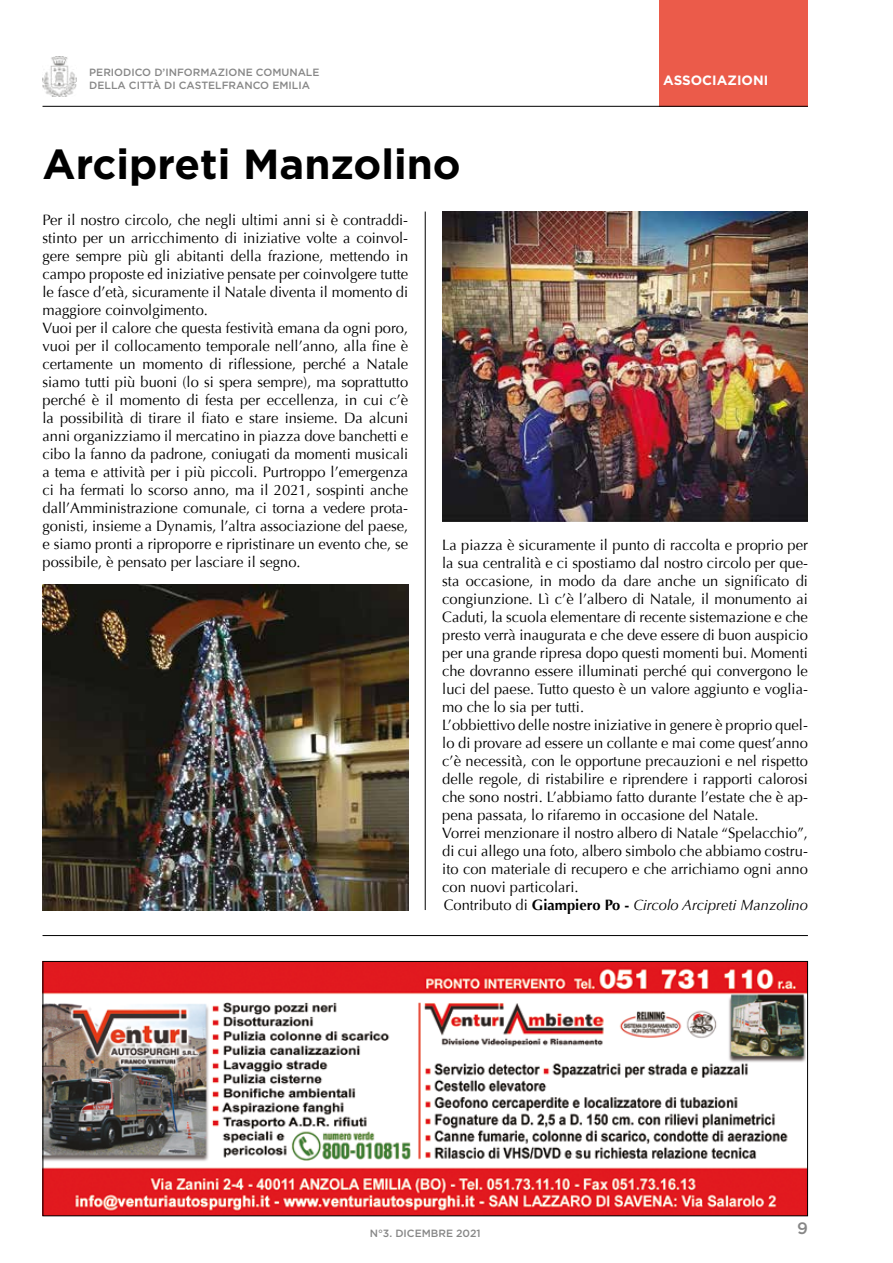
<style>
.page{position:relative;width:893px;height:1263px;background:#fff}
.page>*{position:absolute;margin:0;border:0;box-sizing:border-box;transform-origin:0 0}
.t1{font:700 42px "Gotham";color:#000}
.t2{font:500 16.5px "Gotham";color:#878787}
.t3{font:15px/18px "Optima";color:#000}
.t4{font:700 13.5px "Gotham";color:#fff}
.t5{font:500 10.5px/12.6px "Gotham";color:#878787}
.s1{font-weight:700}
.s2{font-style:italic}
</style>
<div class="page">
<img style="left:43px;top:56px;width:34px;height:41px">
<hr style="left:425px;top:212px;width:1px;height:698px;background:#000">
<div style="left:659px;top:0;width:149px;height:106px;background:#eb5b4a"></div>
<hr style="left:43px;top:106px;width:765px;height:1px;background:#000">
<hr style="left:43px;top:935px;width:765px;height:1px;background:#000">
<img style="left:45px;top:963px;width:761px;height:251px">
<div style="left:43px;top:961px;width:765px;height:255px;border:1px solid #000"></div>
<img style="left:442px;top:212px;width:366px;height:310px">
<img style="left:43px;top:585px;width:365px;height:325px">
<p class="t5" style="left:89px;top:66px;width:232px">PERIODICO D’INFORMAZIONE COMUNALE<br>DELLA CITTÀ DI CASTELFRANCO EMILIA</p>
<p class="t4" style="left:663px;top:72px;width:107px">ASSOCIAZIONI</p>
<h1 class="t1" style="left:43px;top:140px;width:420px">Arcipreti Manzolino</h1>
<p class="t3" style="left:43px;top:211px;width:367px">Per il nostro circolo, che negli ultimi anni si è contraddi&shy;stinto per un arricchimento di iniziative volte a coinvol&shy;gere sempre più gli abitanti della frazione, mettendo in campo proposte ed iniziative pensate per coinvolgere tutte le fasce d’età, sicuramente il Natale diventa il momento di maggiore coinvolgimento.<br>Vuoi per il calore che questa festività emana da ogni poro, vuoi per il collocamento temporale nell’anno, alla fine è certamente un momento di riflessione, perché a Natale siamo tutti più buoni (lo si spera sempre), ma soprattutto perché è il momento di festa per eccellenza, in cui c’è la possibilità di tirare il fiato e stare insieme. Da alcuni anni organizziamo il mercatino in piazza dove banchetti e cibo la fanno da padrone, coniugati da momenti musicali a tema e attività per i più piccoli. Purtroppo l’emergenza ci ha fermati lo scorso anno, ma il 2021, sospinti anche dall’Amministrazione comunale, ci torna a vedere prota&shy;gonisti, insieme a Dynamis, l’altra associazione del paese, e siamo pronti a riproporre e ripristinare un evento che, se possibile, è pensato per lasciare il segno.</p>
<p class="t3" style="left:442px;top:536px;width:367px">La piazza è sicuramente il punto di raccolta e proprio per la sua centralità e ci spostiamo dal nostro circolo per que&shy;sta occasione, in modo da dare anche un significato di congiunzione. Lì c’è l’albero di Natale, il monumento ai Caduti, la scuola elementare di recente sistemazione e che presto verrà inaugurata e che deve essere di buon auspicio per una grande ripresa dopo questi momenti bui. Momenti che dovranno essere illuminati perché qui convergono le luci del paese. Tutto questo è un valore aggiunto e voglia&shy;mo che lo sia per tutti.<br>L’obbiettivo delle nostre iniziative in genere è proprio quel&shy;lo di provare ad essere un collante e mai come quest’anno c’è necessità, con le opportune precauzioni e nel rispetto delle regole, di ristabilire e riprendere i rapporti calorosi che sono nostri. L’abbiamo fatto durante l’estate che è ap&shy;pena passata, lo rifaremo in occasione del Natale.<br>Vorrei menzionare il nostro albero di Natale “Spelacchio”, di cui allego una foto, albero simbolo che abbiamo costru&shy;ito con materiale di recupero e che arrichiamo ogni anno con nuovi particolari.<br>Contributo di <span class="s1">Giampiero Po -</span> <span class="s2">Circolo Arcipreti Manzolino</span></p>
<p class="t5" style="left:370px;top:1227px;width:113px">N°3. DICEMBRE 2021</p>
<p class="t2" style="left:797px;top:1217px;width:12px">9</p>
</div>
